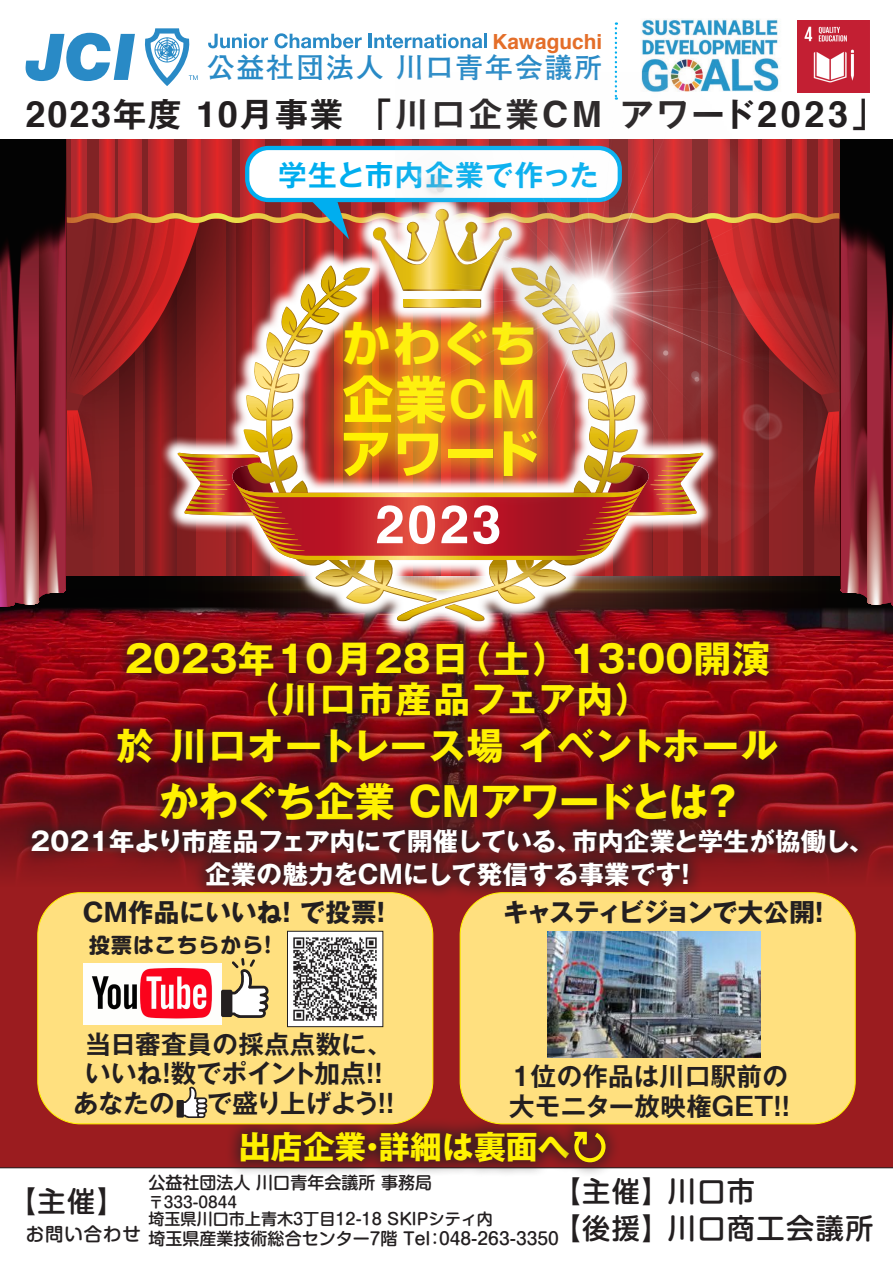
<style>
.page{position:relative;width:893px;height:1263px;background:#fff}
.page>*{position:absolute;margin:0;border:0;box-sizing:border-box;transform-origin:0 0}
.t1{font:700 53.1px "Helvetica";color:#fff}
.t2{font:700 50.55px/54.2px "Shin Go Pr 5";letter-spacing:.03em;color:#fff101}
.t3{font:700 48.15px "Shin Go Pr 5";color:#fff101}
.t4{font:700 40.35px "Gothic MB101 Pr 5";letter-spacing:-.02em;color:#fff101}
.t5{font:700 37.2px "Gothic MB101 Pr 5";letter-spacing:.005em;color:#fff101}
.t6{font:700 36.15px "Gothic MB101 Pr 5";letter-spacing:.05em;color:#fff101}
.t7{font:700 33.3px "Gothic MB101 Pr 5 De";letter-spacing:.07em;color:#231f20}
.t8{font:700 31.95px "Gothic MB101 Pr 5";color:#fff101}
.t9{font:700 28.65px "Gothic MB101 Pr 5 De";letter-spacing:.04em;color:#00aeef}
.t10{font:500 28.2px "Shin M Go Pro";letter-spacing:.05em;color:#231f20}
.t11{font:700 28.05px "Futo Go B101 Pr 5";letter-spacing:.06em;color:#298ac6}
.t12{font:700 26.1px "Futo Go B101 Pr 5";letter-spacing:.06em;color:#298ac6}
.t13{font:700 25.5px/29.7px "Gothic MB101 Pr 5 De";letter-spacing:.005em;color:#231f20;text-align:right}
.t14{font:700 25.5px "Gothic MB101 Pr 5";letter-spacing:.01em;color:#fff}
.t15{font:700 25.5px "Gothic MB101 Pr 5";letter-spacing:-.02em;color:#fff}
.t16{font:700 25.5px "Gothic MB101 Pr 5";letter-spacing:.005em;color:#231f20}
.t17{font:700 25.5px "Gothic MB101 Pr 5";letter-spacing:-.065em;color:#231f20}
.t18{font:700 25.5px "Gothic MB101 Pr 5 De";letter-spacing:-.025em;color:#231f20}
.t19{font:700 25.5px "Gothic MB101 Pr 5 De";letter-spacing:-.045em;color:#231f20}
.t20{font:700 20.85px "Helvetica";color:#e46e29}
.t21{font:700 20.85px "Shin M Go Pro";letter-spacing:.05em;color:#231f20}
.t22{font:700 19.35px "Helvetica";color:#e46e29}
.t23{font:500 18.45px "Shin M Go Pro";letter-spacing:.05em;color:#231f20}
.t24{font:500 16.95px "Shin M Go Pro";color:#231f20}
.t25{font:500 16.05px "Shin M Go Pro";color:#231f20}
.t26{font:500 15.3px "Shin M Go Pro";color:#231f20}
.s1{font-size:28.05px}
.s2{font-family:"Helvetica";font-size:36.15px}
.s3{font-family:"Gothic MB101 Pr 5 De";font-size:48.15px}
</style>
<div class="page">
<svg style="left:208px;top:34px;width:60px;height:14px"></svg>
<svg style="left:274px;top:33px;width:88px;height:15px"></svg>
<hr style="left:369px;top:34px;width:3px;height:14px;background:#298ac6">
<svg style="left:374px;top:34px;width:108px;height:14px"></svg>
<hr style="left:484px;top:34px;width:3px;height:14px;background:#298ac6">
<svg style="left:145px;top:28px;width:53px;height:58px"></svg>
<svg style="left:26px;top:33px;width:109px;height:48px"></svg>
<img style="left:641px;top:19px;width:139px;height:54px">
<img style="left:797px;top:20px;width:72px;height:53px">
<svg style="left:615px;top:22px;width:2px;height:51px"></svg>
<img style="left:0;top:607px;width:893px;height:129px">
<img style="left:396px;top:73px;width:484px;height:617px">
<img style="left:0;top:139px;width:893px;height:468px">
<svg style="left:0;top:736px;width:893px;height:432px;background:#90181b"></svg>
<div style="left:102px;top:625px;width:691px;height:154px;background:#231f20;opacity:.75"></div>
<div style="left:145px;top:767px;width:605px;height:69px;background:#231f20;opacity:.75"></div>
<div style="left:225px;top:1116px;width:359px;height:62px;background:#231f20;opacity:.75"></div>
<div style="left:559px;top:1116px;width:62px;height:62px;background:#231f20;opacity:.75"></div>
<svg style="left:574px;top:1131px;width:32px;height:32px"></svg>
<div style="left:17px;top:813px;width:856px;height:89px;background:#231f20;opacity:.75"></div>
<div style="left:38px;top:893px;width:395px;height:231px;background:#ffe07f;border-radius:43px"></div>
<div style="left:37px;top:892px;width:396px;height:232px;border:1px solid #fff101;border-radius:43px"></div>
<div style="left:460px;top:893px;width:395px;height:231px;background:#ffe07f;border-radius:43px"></div>
<div style="left:460px;top:892px;width:396px;height:232px;border:1px solid #fff101;border-radius:43px"></div>
<svg style="left:177px;top:1087px;width:30px;height:31px"></svg>
<img style="left:84px;top:963px;width:137px;height:61px">
<svg style="left:221px;top:958px;width:48px;height:60px"></svg>
<img style="left:547px;top:931px;width:214px;height:127px">
<img style="left:289px;top:933px;width:92px;height:92px">
<div style="left:287px;top:931px;width:96px;height:96px;border:1px solid #231f20"></div>
<p class="t20" style="left:492px;top:21px;width:111px">Kawaguchi</p>
<p class="t20" style="left:492px;top:24px;width:111px">Kawaguchi</p>
<h3 class="t12" style="left:207px;top:48px;width:376px"><span class="s1">公益社団法人</span>川口青年会議所</h3>
<p class="t22" style="left:479px;top:26px;width:103px">Kawaguchi</p>
<h3 class="t11" style="left:396px;top:45px;width:207px">川口青年会議所</h3>
<h3 class="t12" style="left:214px;top:48px;width:166px">公益社団法人</h3>
<h3 class="t11" style="left:396px;top:49px;width:207px">川口青年会議所</h3>
<h3 class="t11" style="left:207px;top:49px;width:179px">公益社団法人</h3>
<h3 class="t7" style="left:26px;top:87px;width:578px"><span class="s2">2023</span>年度 <span class="s2">10</span>月事業「川口企業<span class="s2">CM</span></h3>
<h3 class="t9" style="left:278px;top:152px;width:322px">学生と市内企業で作った</h3>
<h3 class="t7" style="left:620px;top:87px;width:267px">アワード<span class="s2">2023</span>「</h3>
<h3 class="t3" style="left:342px;top:306px;width:197px">かわぐち</h3>
<h2 class="t2" style="left:340px;top:369px;width:200px">企業<span class="s3">CM</span>アワード</h2>
<h1 class="t1" style="left:375px;top:482px;width:128px">2023</h1>
<h3 class="t5" style="left:454px;top:628px;width:318px">（土）１３：００開演</h3>
<h3 class="t5" style="left:125px;top:628px;width:345px">2023年10月２８日</h3>
<h3 class="t6" style="left:244px;top:669px;width:408px">（川口市産品フェア内(</h3>
<h3 class="t5" style="left:117px;top:715px;width:663px">於川口オートレース場イベントホール</h3>
<h3 class="t4" style="left:702px;top:768px;width:42px">?</h3>
<h3 class="t4" style="left:158px;top:768px;width:552px">かわぐち企業 CMアワードとは</h3>
<h3 class="t14" style="left:572px;top:820px;width:303px">市内企業と学生が協働し、</h3>
<h3 class="t15" style="left:28px;top:820px;width:556px">２０２１年より市産品フェア内にて開催している、</h3>
<h3 class="t14" style="left:205px;top:853px;width:478px">企業の魅力をCMにして発信する事業です</h3>
<h3 class="t14" style="left:673px;top:853px;width:27px">!</h3>
<h3 class="t16" style="left:83px;top:891px;width:201px">CM作品にいいね</h3>
<h3 class="t16" style="left:274px;top:891px;width:104px">！で投票</h3>
<h3 class="t16" style="left:368px;top:891px;width:27px">！</h3>
<h3 class="t17" style="left:503px;top:891px;width:313px">キャスティビジョンで大公開</h3>
<h3 class="t16" style="left:806px;top:891px;width:27px">!</h3>
<p class="t21" style="left:89px;top:928px;width:184px">投票はこちらから!</p>
<h3 class="t13" style="left:86px;top:1027px;width:308px">当日審査員の採点点数に、!!</h3>
<h3 class="t13" style="left:85px;top:1057px;width:282px">いいね数でポイント加点</h3>
<h3 class="t13" style="left:154px;top:1057px;width:27px">！</h3>
<h3 class="t13" style="left:73px;top:1086px;width:103px">あなたの</h3>
<h3 class="t19" style="left:207px;top:1082px;width:174px">で盛り上げよう</h3>
<h3 class="t13" style="left:369px;top:1086px;width:35px">!!</h3>
<h3 class="t13" style="left:765px;top:1060px;width:35px;text-align:left;text-indent:-257px">１位の作品は川口駅前の!!</h3>
<h3 class="t18" style="left:509px;top:1085px;width:269px">大モニター放映権ＧＥＴ</h3>
<h3 class="t10" style="left:8px;top:1179px;width:118px">【主催】</h3>
<p class="t23" style="left:26px;top:1219px;width:116px">お問い合わせ</p>
<h3 class="t8" style="left:239px;top:1120px;width:333px">出店企業詳細は裏面へ</h3>
<h3 class="t8" style="left:356px;top:1120px;width:33px">・</h3>
<p class="t24" style="left:149px;top:1168px;width:285px">公益社団法人川口青年会議所事務局</p>
<p class="t26" style="left:149px;top:1190px;width:90px">〒333-0844</p>
<p class="t25" style="left:149px;top:1205px;width:346px">埼玉県川口市上青木3丁目12-18 SKIPシティ内</p>
<p class="t24" style="left:426px;top:1225px;width:134px">：048-263-3350</p>
<p class="t24" style="left:149px;top:1225px;width:284px">埼玉県産業技術総合センター7階 Tel</p>
<h3 class="t10" style="left:553px;top:1168px;width:204px">【主催】川口市</h3>
<h3 class="t10" style="left:553px;top:1205px;width:322px">【後援】川口商工会議所</h3>
</div>
